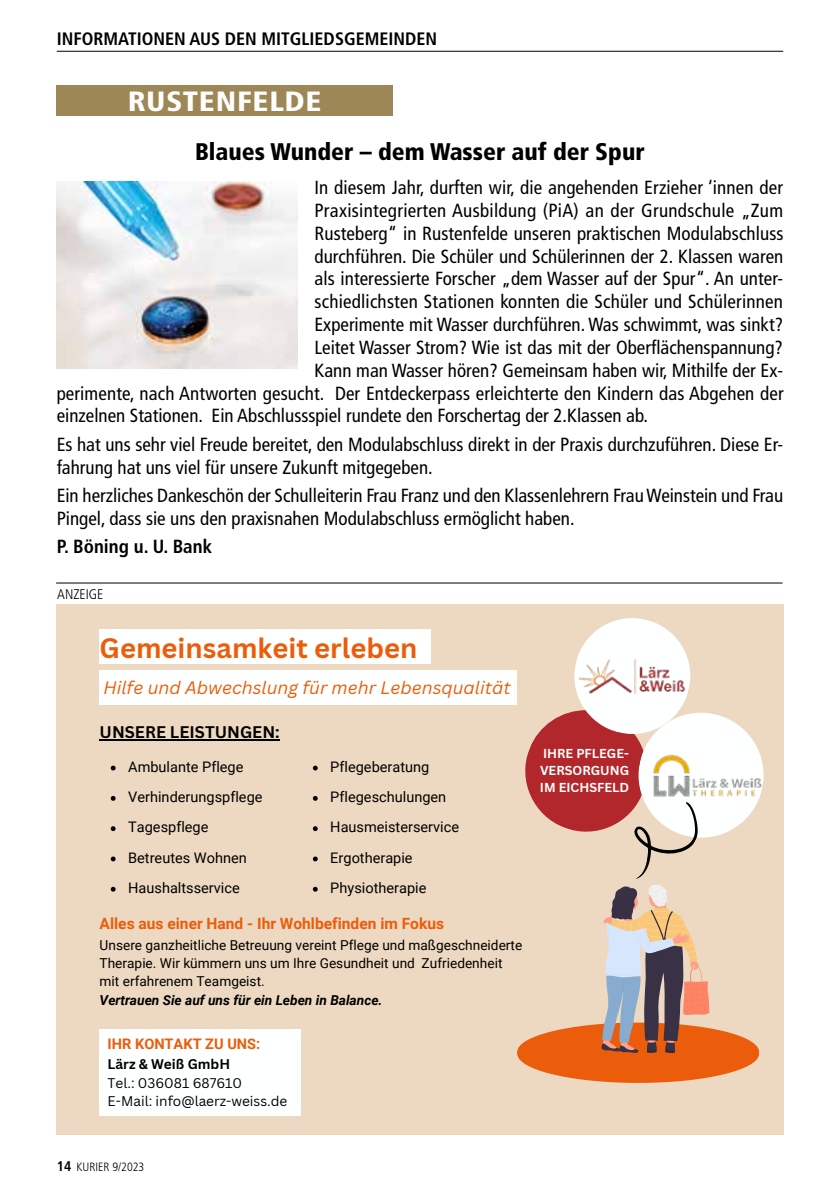
<style>
.page{position:relative;width:840px;height:1191px;background:#fff}
.page>*{position:absolute;margin:0;border:0;box-sizing:border-box;transform-origin:0 0}
.t1{font:28px "Humanist 777 BT Black Condensed B";letter-spacing:.025em;color:#fff;scale:1.1 1}
.t2{font:700 27.4px "Canva Sans";color:#eb5d0b}
.t3{font:900 condensed 24px "Frutiger LT Std";color:#000}
.t4{font:condensed 19px/22.8px "Frutiger LT Std";color:#000}
.t5{font:700 condensed 19px "Frutiger LT Std";color:#000}
.t6{font:700 condensed 18px "Frutiger LT Std";color:#000}
.t7{font:italic 17.6px "Canva Sans";color:#eb5d0b}
.t8{font:700 16.4px "Canva Sans";color:#000}
.t9{font:700 15.6px "Roboto";color:#eb5d0b}
.t10{font:14.6px/30.2px "Roboto";color:#000}
.t11{font:700 14.6px "Roboto";color:#eb5d0b}
.t12{font:300 condensed 14px "Frutiger LT Std";color:#000}
.t13{font:13.6px/18.2px "Roboto";color:#000}
.t14{font:13.6px/18.2px "Canva Sans";color:#000}
.t15{font:italic 700 13.6px "Roboto";color:#000}
.t16{font:700 13.6px "Canva Sans";color:#000}
.t17{font:700 12.6px/16.8px "Canva Sans";color:#feffff;text-align:justify}
.t18{font:300 condensed 12px "Frutiger LT Std";color:#000}
.s1{font-weight:700;font-size:14px}
</style>
<div class="page">
<div style="left:57px;top:85px;width:336px;height:30px;background:#9e8757"></div>
<hr style="left:57px;top:51px;width:725px;height:1px;background:#000">
<hr style="left:56px;top:582px;width:726px;height:1px;background:#000">
<img style="left:57px;top:181px;width:240px;height:188px">
<div style="left:57px;top:604px;width:726px;height:530px;background:#edd9c1"></div>
<div style="left:100px;top:630px;width:331px;height:34px;background:#feffff"></div>
<div style="left:100px;top:670px;width:417px;height:34px;background:#feffff"></div>
<svg style="left:313px;top:765px;width:4px;height:5px"></svg>
<svg style="left:313px;top:796px;width:4px;height:4px"></svg>
<svg style="left:313px;top:826px;width:4px;height:5px"></svg>
<svg style="left:313px;top:856px;width:4px;height:5px"></svg>
<svg style="left:313px;top:886px;width:4px;height:5px"></svg>
<svg style="left:111px;top:765px;width:4px;height:5px"></svg>
<svg style="left:111px;top:796px;width:4px;height:4px"></svg>
<svg style="left:111px;top:826px;width:4px;height:5px"></svg>
<svg style="left:111px;top:856px;width:4px;height:5px"></svg>
<svg style="left:111px;top:886px;width:4px;height:5px"></svg>
<div style="left:100px;top:1029px;width:201px;height:86px;background:#feffff"></div>
<hr style="left:100px;top:740px;width:179px;height:1px;background:#000">
<svg style="left:517px;top:618px;width:247px;height:465px"></svg>
<p class="t6" style="left:57px;top:28px;width:381px">INFORMATIONEN AUS DEN MITGLIEDSGEMEINDEN</p>
<h1 class="t1" style="left:128px;top:83px;width:177px">RUSTENFELDE</h1>
<p class="t3" style="left:195px;top:137px;width:451px">Blaues Wunder – dem Wasser auf der Spur</p>
<p class="t4" style="left:314px;top:176px;width:470px">In diesem Jahr, durften wir, die angehenden Erzieher ‘innen der</p>
<p class="t4" style="left:314px;top:199px;width:470px">Praxisintegrierten Ausbildung (PiA) an der Grundschule „Zum</p>
<p class="t4" style="left:314px;top:222px;width:470px">Rusteberg“ in Rustenfelde unseren praktischen Modulabschluss</p>
<p class="t4" style="left:314px;top:245px;width:470px">durchführen. Die Schüler und Schülerinnen der 2. Klassen waren</p>
<p class="t4" style="left:314px;top:268px;width:470px">als interessierte Forscher „dem Wasser auf der Spur“. An unter-</p>
<p class="t4" style="left:314px;top:290px;width:470px">schiedlichsten Stationen konnten die Schüler und Schülerinnen</p>
<p class="t4" style="left:314px;top:313px;width:470px">Experimente mit Wasser durchführen. Was schwimmt, was sinkt?</p>
<p class="t4" style="left:314px;top:336px;width:470px">Leitet Wasser Strom? Wie ist das mit der Oberflächenspannung?</p>
<p class="t4" style="left:314px;top:359px;width:470px">Kann man Wasser hören? Gemeinsam haben wir, Mithilfe der Ex-</p>
<p class="t4" style="left:57px;top:382px;width:728px">perimente, nach Antworten gesucht. Der Entdeckerpass erleichterte den Kindern das Abgehen der</p>
<p class="t4" style="left:57px;top:404px;width:592px">einzelnen Stationen. Ein Abschlussspiel rundete den Forschertag der 2.Klassen ab.</p>
<p class="t4" style="left:57px;top:433px;width:727px">Es hat uns sehr viel Freude bereitet, den Modulabschluss direkt in der Praxis durchzuführen. Diese Er&shy;fahrung hat uns viel für unsere Zukunft mitgegeben.</p>
<p class="t4" style="left:57px;top:484px;width:727px">Ein herzliches Dankeschön der Schulleiterin Frau Franz und den Klassenlehrern Frau Weinstein und Frau<br>Pingel, dass sie uns den praxisnahen Modulabschluss ermöglicht haben.</p>
<p class="t5" style="left:57px;top:535px;width:157px">P. Böning u. U. Bank</p>
<p class="t12" style="left:57px;top:586px;width:48px">ANZEIGE</p>
<h2 class="t2" style="left:100px;top:632px;width:319px">Gemeinsamkeit erleben</h2>
<p class="t7" style="left:103px;top:677px;width:408px">Hilfe und Abwechslung für mehr Lebensqualität</p>
<p class="t8" style="left:100px;top:722px;width:181px">UNSERE LEISTUNGEN:</p>
<p class="t10" style="left:128px;top:751px;width:136px">Ambulante Pflege<br>Verhinderungspflege<br>Tagespflege<br>Betreutes Wohnen<br>Haushaltsservice</p>
<p class="t9" style="left:100px;top:913px;width:346px">Alles aus einer Hand - Ihr Wohlbefinden im Fokus</p>
<p class="t13" style="left:100px;top:935px;width:424px">Unsere ganzheitliche Betreuung vereint Pflege und maßgeschneiderte<br>Therapie. Wir kümmern uns um Ihre Gesundheit und Zufriedenheit mit erfahrenem Teamgeist.</p>
<p class="t15" style="left:100px;top:990px;width:284px">Vertrauen Sie auf uns für ein Leben in Balance.</p>
<p class="t10" style="left:330px;top:751px;width:130px">Pflegeberatung<br>Pflegeschulungen<br>Hausmeisterservice<br>Ergotherapie<br>Physiotherapie</p>
<p class="t11" style="left:108px;top:1034px;width:154px">IHR KONTAKT ZU UNS:</p>
<p class="t16" style="left:108px;top:1056px;width:124px">Lärz &amp; Weiß GmbH</p>
<p class="t14" style="left:108px;top:1073px;width:181px">Tel.: 036081 687610<br>E-Mail: info@laerz-weiss.de</p>
<p class="t17" style="left:539px;top:745px;width:91px">IHRE PFLEGE-VERSORGUNG IM EICHSFELD</p>
<p class="t18" style="left:57px;top:1159px;width:89px"><span class="s1">14</span> KURIER 9/2023</p>
</div>
